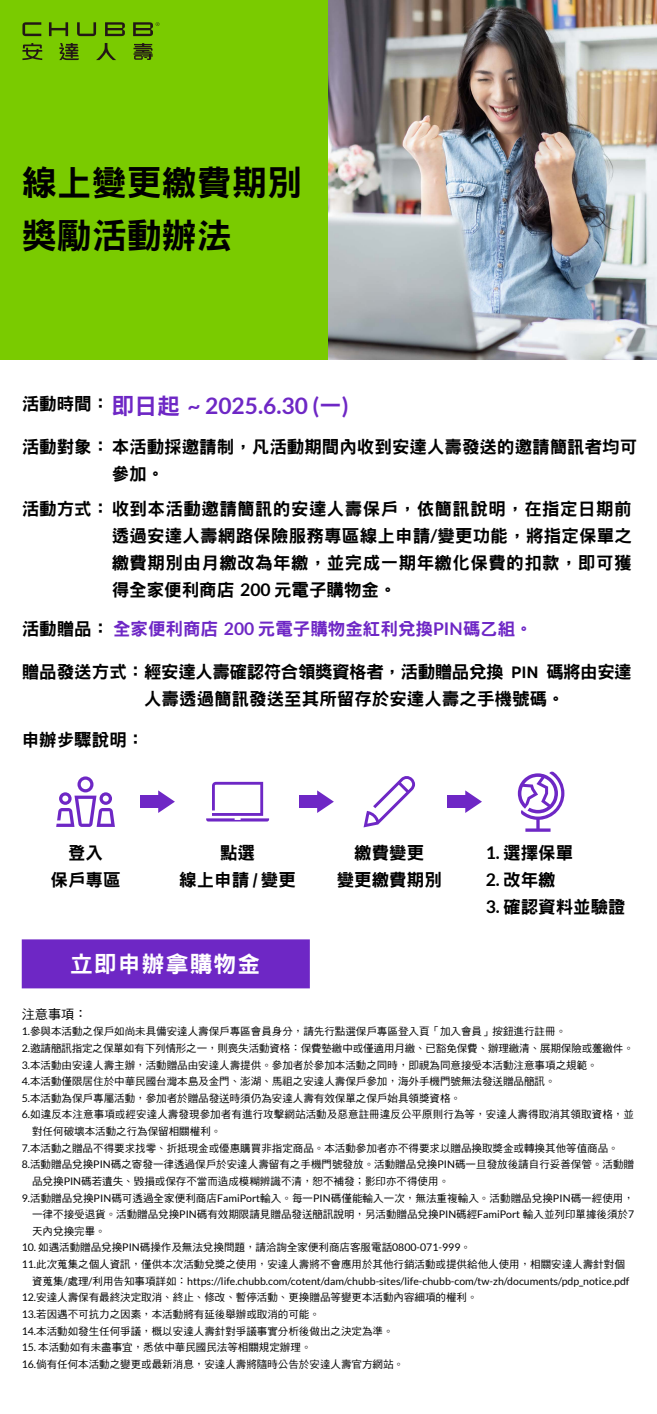
<style>
.page{position:relative;width:657px;height:1414px;background:#fff}
.page>*{position:absolute;margin:0;border:0;box-sizing:border-box;transform-origin:0 0}
.t1{font:35px/52.6px "DF Hei Std W9";color:#000}
.t2{font:700 22.75px "Lato";color:#6e27c5}
.t3{font:22.75px "DF Hei Std W9";letter-spacing:.05em;color:#fff}
.t4{font:17.5px/27.1px "DF Hei Std W9";color:#000;text-align:center}
.t5{font:17.5px "DF Hei Std W9";color:#6e27c5}
.t6{font:13.12px "DF Hei Std W5";color:#000}
.t7{font:10.5px/16.6px "DF Hei Std W5";color:#000}
.t8{font:10.5px "Lato";color:#000}
.s1{font-family:"DF Hei Std W9";font-weight:400}
.s2{font-family:"Lato";font-weight:700}
.s3{color:#000}
.s4{font-family:"Lato"}
.s5{font-family:"DF Hei Std W5"}
</style>
<div class="page">
<div style="left:0;top:0;width:656px;height:359px;background:#7acb00"></div>
<img style="left:328px;top:0;width:328px;height:359px">
<svg style="left:49px;top:22px;width:19px;height:14px"></svg>
<svg style="left:22px;top:22px;width:19px;height:14px"></svg>
<svg style="left:77px;top:22px;width:19px;height:14px"></svg>
<svg style="left:105px;top:22px;width:20px;height:14px"></svg>
<svg style="left:133px;top:22px;width:26px;height:14px"></svg>
<svg style="left:22px;top:43px;width:20px;height:17px"></svg>
<svg style="left:59px;top:43px;width:20px;height:17px"></svg>
<svg style="left:96px;top:43px;width:20px;height:17px"></svg>
<svg style="left:133px;top:43px;width:20px;height:17px"></svg>
<div style="left:22px;top:939px;width:287px;height:49px;background:#6e27c5"></div>
<svg style="left:56px;top:776px;width:59px;height:51px"></svg>
<svg style="left:206px;top:782px;width:63px;height:39px"></svg>
<svg style="left:363px;top:776px;width:52px;height:51px"></svg>
<svg style="left:517px;top:771px;width:47px;height:61px"></svg>
<div style="left:140px;top:795px;width:21px;height:13px;background:#6e27c5"></div>
<svg style="left:158px;top:790px;width:17px;height:23px"></svg>
<div style="left:299px;top:795px;width:21px;height:13px;background:#6e27c5"></div>
<svg style="left:317px;top:790px;width:17px;height:23px"></svg>
<div style="left:447px;top:795px;width:21px;height:13px;background:#6e27c5"></div>
<svg style="left:465px;top:790px;width:16px;height:23px"></svg>
<h1 class="t1" style="left:22px;top:156px;width:281px">線上變更繳費期別獎勵活動辦法</h1>
<h2 class="t2" style="left:112px;top:392px;width:238px"><span class="s1">即日起</span> ~ 2025.6.30 (<span class="s1">一</span>)</h2>
<h3 class="t4" style="left:22px;top:390px;width:89px">活動時間：</h3>
<h3 class="t4" style="left:112px;top:432px;width:527px;text-align:left;text-indent:-90px">活動對象：本活動採邀請制，凡活動期間內收到安達人壽發送的邀請簡訊者均可參加。</h3>
<h3 class="t4" style="left:112px;top:495px;width:521px;text-align:justify;text-indent:-90px">活動方式：收到本活動邀請簡訊的安達人壽保戶，依簡訊說明，在指定日期前透過安達人壽網路保險服務專區線上申請<span class="s2">/</span>變更功能，將指定保單之繳費期別由月繳改為年繳，並完成一期年繳化保費的扣款，即可獲得全家便利商店 <span class="s2">200</span> 元電子購物金。</h3>
<h3 class="t5" style="left:22px;top:619px;width:512px"><span class="s3">活動贈品：</span>全家便利商店 <span class="s2">200</span> 元電子購物金紅利兌換<span class="s2">PIN</span>碼乙組。</h3>
<h3 class="t4" style="left:144px;top:657px;width:488px;text-align:left;text-indent:-122px">贈品發送方式：經安達人壽確認符合領獎資格者，活動贈品兌換 PIN 碼將由安達人壽透過簡訊發送至其所留存於安達人壽之手機號碼。</h3>
<h3 class="t4" style="left:22px;top:726px;width:124px">申辦步驟說明：</h3>
<h3 class="t4" style="left:50px;top:839px;width:71px">登入<br>保戶專區</h3>
<h3 class="t4" style="left:179px;top:839px;width:118px">點選<br>線上申請 / 變更</h3>
<h3 class="t4" style="left:336px;top:839px;width:106px">繳費變更<br>變更繳費期別</h3>
<h3 class="t4" style="left:485px;top:839px;width:89px"><span class="s2">1.</span> 選擇保單</h3>
<h3 class="t4" style="left:485px;top:866px;width:71px"><span class="s2">2.</span> 改年繳</h3>
<h3 class="t4" style="left:485px;top:893px;width:141px"><span class="s2">3.</span> 確認資料並驗證</h3>
<h2 class="t3" style="left:70px;top:951px;width:191px">立即申辦拿購物金</h2>
<p class="t6" style="left:22px;top:1007px;width:67px">注意事項：</p>
<p class="t7" style="left:22px;top:1023px;width:545px"><span class="s4">1.</span>參與本活動之保戶如尚未具備安達人壽保戶專區會員身分，請先行點選保戶專區登入頁「加入會員」按鈕進行註冊。</p>
<p class="t7" style="left:22px;top:1040px;width:613px"><span class="s4">2.</span>邀請簡訊指定之保單如有下列情形之一，則喪失活動資格：保費墊繳中或僅適用月繳、已豁免保費、辦理繳清、展期保險或躉繳件。</p>
<p class="t7" style="left:22px;top:1056px;width:577px"><span class="s4">3.</span>本活動由安達人壽主辦，活動贈品由安達人壽提供。參加者於參加本活動之同時，即視為同意接受本活動注意事項之規範。</p>
<p class="t7" style="left:22px;top:1073px;width:535px"><span class="s4">4.</span>本活動僅限居住於中華民國台灣本島及金門、澎湖、馬祖之安達人壽保戶參加，海外手機門號無法發送贈品簡訊。</p>
<p class="t7" style="left:22px;top:1089px;width:440px"><span class="s4">5.</span>本活動為保戶專屬活動，參加者於贈品發送時須仍為安達人壽有效保單之保戶始具領獎資格。</p>
<p class="t7" style="left:22px;top:1106px;width:613px"><span class="s4">6.</span>如違反本注意事項或經安達人壽發現參加者有進行攻擊網站活動及惡意註冊違反公平原則行為等，安達人壽得取消其領取資格，並</p>
<p class="t7" style="left:32px;top:1123px;width:191px">對任何破壞本活動之行為保留相關權利。</p>
<p class="t7" style="left:22px;top:1139px;width:598px"><span class="s4">7.</span>本活動之贈品不得要求找零、折抵現金或優惠購買非指定商品。本活動參加者亦不得要求以贈品換取獎金或轉換其他等值商品。</p>
<p class="t7" style="left:22px;top:1156px;width:613px"><span class="s4">8.</span>活動贈品兌換<span class="s4">PIN</span>碼之寄發一律透過保戶於安達人壽留有之手機門號發放。活動贈品兌換<span class="s4">PIN</span>碼一旦發放後請自行妥善保管。活動贈</p>
<p class="t7" style="left:32px;top:1173px;width:418px">品兌換<span class="s4">PIN</span>碼若遺失、毀損或保存不當而造成模糊辨識不清，恕不補發；影印亦不得使用。</p>
<p class="t7" style="left:22px;top:1189px;width:613px"><span class="s4">9.</span>活動贈品兌換<span class="s4">PIN</span>碼可透過全家便利商店<span class="s4">FamiPort</span>輸入。每一<span class="s4">PIN</span>碼僅能輸入一次，無法重複輸入。活動贈品兌換<span class="s4">PIN</span>碼一經使用，</p>
<p class="t7" style="left:32px;top:1206px;width:603px">一律不接受退貨。活動贈品兌換<span class="s4">PIN</span>碼有效期限請見贈品發送簡訊說明，另活動贈品兌換<span class="s4">PIN</span>碼經<span class="s4">FamiPort</span> 輸入並列印單據後須於<span class="s4">7</span></p>
<p class="t7" style="left:32px;top:1222px;width:75px">天內兌換完畢。</p>
<p class="t7" style="left:22px;top:1239px;width:604px"><span class="s4">10.</span> 如遇活動贈品兌換<span class="s4">PIN</span>碼操作及無法兌換問題，請洽詢全家便利商店客服電話<span class="s4">0800-071-999</span>。<br><span class="s4">11.</span>此次蒐集之個人資訊，僅供本次活動兌獎之使用，安達人壽將不會應用於其他行銷活動或提供給他人使用，相關安達人壽針對個</p>
<p class="t8" style="left:32px;top:1275px;width:598px"><span class="s5">資蒐集</span>/<span class="s5">處理</span>/<span class="s5">利用告知事項詳如：</span>https://life.chubb.com/cotent/dam/chubb-sites/life-chubb-com/tw-zh/documents/pdp_notice.pdf</p>
<p class="t7" style="left:22px;top:1289px;width:457px"><span class="s4">12.</span>安達人壽保有最終決定取消、終止、修改、暫停活動、更換贈品等變更本活動內容細項的權利。<br><span class="s4">13.</span>若因遇不可抗力之因素，本活動將有延後舉辦或取消的可能。<br><span class="s4">14.</span>本活動如發生任何爭議，概以安達人壽針對爭議事實分析後做出之決定為準。</p>
<p class="t7" style="left:22px;top:1339px;width:383px"><span class="s4">15.</span> 本活動如有未盡事宜，悉依中華民國民法等相關規定辦理。<br><span class="s4">16.</span>倘有任何本活動之變更或最新消息，安達人壽將隨時公告於安達人壽官方網站。</p>
</div>
